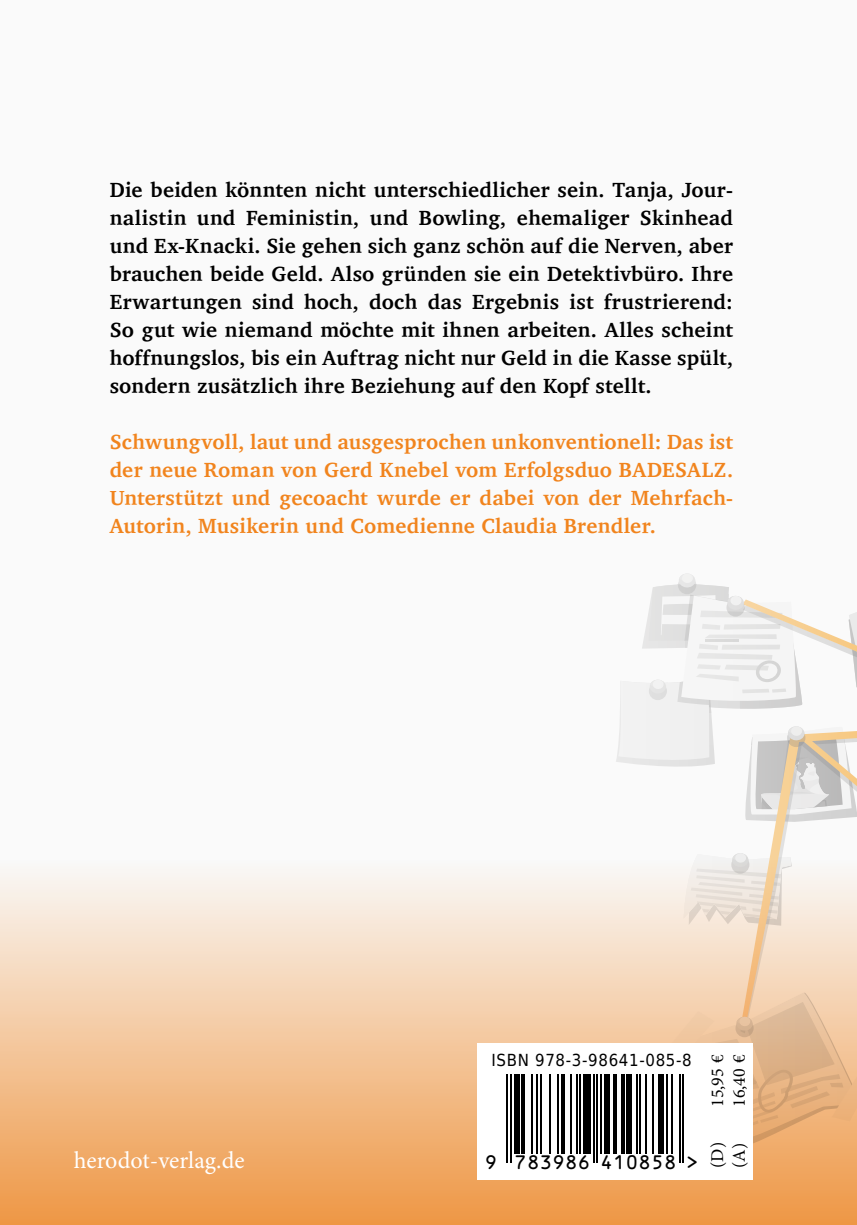
<style>
.page{position:relative;width:857px;height:1225px;background:#fff}
.page>*{position:absolute;margin:0;border:0;box-sizing:border-box;transform-origin:0 0}
.t1{font:24px "Minion Pro";color:#fff}
.t2{font:700 21px/28px "Charter";letter-spacing:.015em;color:#000;text-align:justify}
.t3{font:700 21px/28px "Charter";letter-spacing:.015em;color:#f1841d;text-align:justify}
.t4{font:18px/21.6px "Minion Pro";color:#000}
.t5{font:18px "ocrb 10";letter-spacing:-.015em;color:#000}
.t6{font:16.6px "DejaVu Sans Condensed";letter-spacing:.04em;color:#000}
</style>
<div class="page">
<div style="left:0;top:0;width:856px;height:1225px;background:#fafafa"></div>
<svg style="left:618px;top:573px;width:238px;height:173px"></svg>
<div style="left:790px;top:726px;width:11px;height:10px;background:#eeeeed;border-radius:50%"></div>
<svg style="left:0;top:746px;width:856px;height:479px"></svg>
<div style="left:476px;top:1042px;width:276px;height:137px;background:#fff"></div>
<hr style="left:506px;top:1074px;width:2px;height:89px;background:#000">
<hr style="left:510px;top:1074px;width:2px;height:89px;background:#000">
<div style="left:513px;top:1074px;width:6px;height:89px;background:#000"></div>
<hr style="left:521px;top:1074px;width:4px;height:89px;background:#000">
<hr style="left:530px;top:1074px;width:2px;height:89px;background:#000">
<hr style="left:536px;top:1074px;width:2px;height:89px;background:#000">
<hr style="left:540px;top:1074px;width:1px;height:89px;background:#000">
<hr style="left:549px;top:1074px;width:2px;height:89px;background:#000">
<hr style="left:556px;top:1074px;width:2px;height:89px;background:#000">
<svg style="left:561px;top:1074px;width:3px;height:80px"></svg>
<hr style="left:570px;top:1074px;width:1px;height:89px;background:#000">
<hr style="left:575px;top:1074px;width:2px;height:89px;background:#000">
<hr style="left:579px;top:1074px;width:2px;height:89px;background:#000">
<div style="left:583px;top:1074px;width:7px;height:89px;background:#000"></div>
<hr style="left:592px;top:1074px;width:2px;height:89px;background:#000">
<hr style="left:596px;top:1074px;width:2px;height:89px;background:#000">
<hr style="left:599px;top:1074px;width:2px;height:89px;background:#000">
<div style="left:603px;top:1074px;width:6px;height:89px;background:#000"></div>
<hr style="left:613px;top:1074px;width:3px;height:89px;background:#000">
<svg style="left:621px;top:1074px;width:3px;height:80px"></svg>
<div style="left:626px;top:1074px;width:5px;height:89px;background:#000"></div>
<hr style="left:635px;top:1074px;width:2px;height:89px;background:#000">
<hr style="left:639px;top:1074px;width:2px;height:89px;background:#000">
<hr style="left:644px;top:1074px;width:2px;height:89px;background:#000">
<hr style="left:652px;top:1074px;width:2px;height:89px;background:#000">
<div style="left:657px;top:1074px;width:6px;height:89px;background:#000"></div>
<hr style="left:665px;top:1074px;width:2px;height:89px;background:#000">
<hr style="left:671px;top:1074px;width:1px;height:89px;background:#000">
<hr style="left:678px;top:1074px;width:2px;height:89px;background:#000">
<hr style="left:682px;top:1074px;width:2px;height:89px;background:#000">
<div style="left:513px;top:1154px;width:77px;height:17px;background:#fff"></div>
<div style="left:599px;top:1154px;width:77px;height:17px;background:#fff"></div>
<p class="t2" style="left:110px;top:175px;width:624px">Die beiden könnten nicht unterschiedlicher sein. Tanja, Jour&shy;nalistin und Feministin, und Bowling, ehemaliger Skinhead und Ex-Knacki. Sie gehen sich ganz schön auf die Nerven, aber brauchen beide Geld. Also gründen sie ein Detektivbüro. Ihre Erwartungen sind hoch, doch das Ergebnis ist frustrierend:<br>So gut wie niemand möchte mit ihnen arbeiten. Alles scheint hoffnungslos, bis ein Auftrag nicht nur Geld in die Kasse spült, sondern zusätzlich ihre Beziehung auf den Kopf stellt.</p>
<p class="t3" style="left:110px;top:427px;width:624px">Schwungvoll, laut und ausgesprochen unkonventionell: Das ist der neue Roman von Gerd Knebel vom Erfolgsduo BADESALZ.<br>Unterstützt und gecoacht wurde er dabei von der Mehrfach-Autorin, Musikerin und Comedienne Claudia Brendler.</p>
<p class="t1" style="left:74px;top:1144px;width:172px">herodot-verlag.de</p>
<p class="t6" style="left:491px;top:1046px;width:202px">ISBN 978-3-98641-085-8</p>
<p class="t5" style="left:484px;top:1152px;width:216px">9 783986 410858 &gt;</p>
<p class="t4" style="left:706px;top:1167px;width:115px;rotate:-90deg">(D) 15,95 € (A) 16,40 €</p>
</div>
